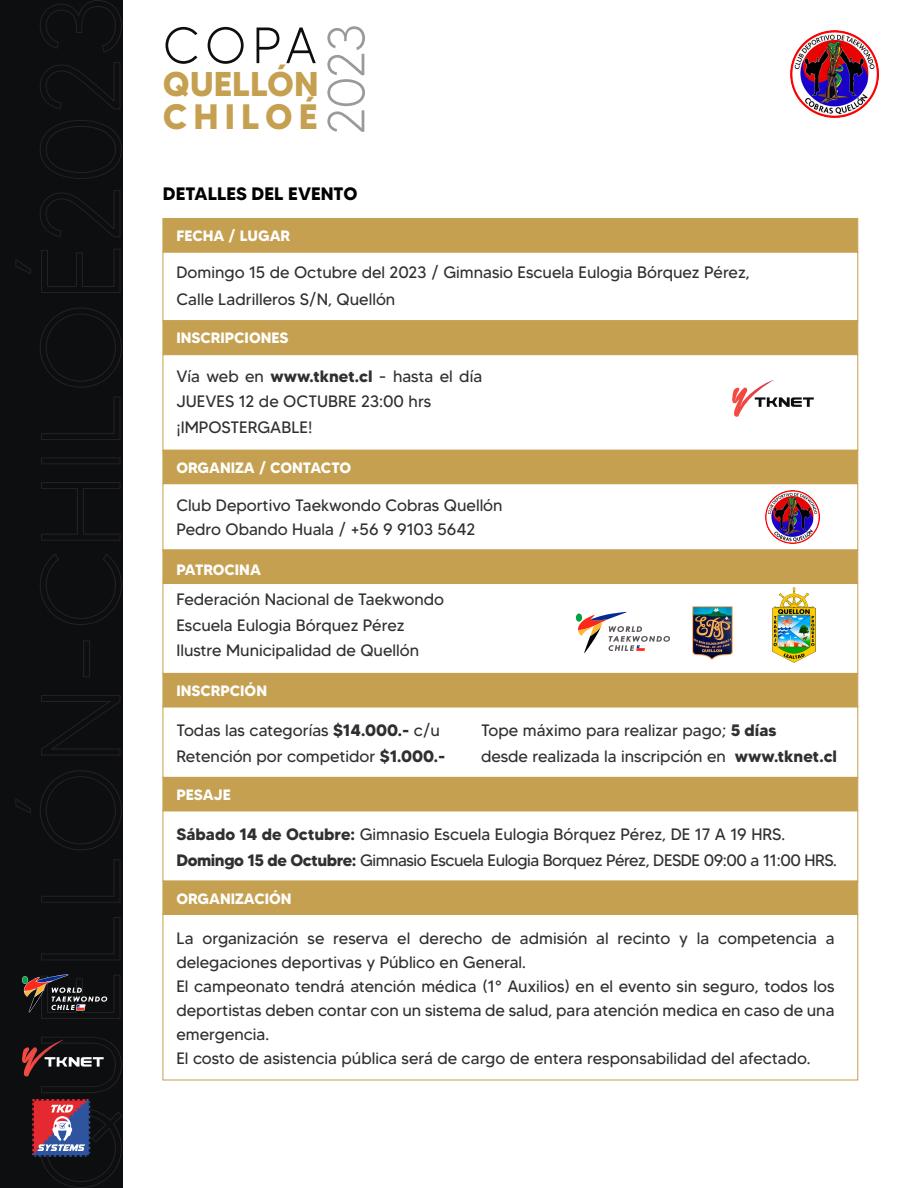
<style>
.page{position:relative;width:918px;height:1188px;background:#fff}
.page>*{position:absolute;margin:0;border:0;box-sizing:border-box;transform-origin:0 0}
.t1{font:300 51.9px "MADETOMMY";color:#9a9a9a}
.t2{font:300 51px "MADETOMMY";color:#0d0e10}
.t3{font:700 35.25px "MADETOMMY";letter-spacing:.175em;color:#c5a050}
.t4{font:700 34.35px "MADETOMMY";letter-spacing:-.005em;color:#c5a050}
.t5{font:700 18px "MADETOMMY";color:#000}
.t6{font:16.5px/25.5px "MADETOMMY";color:#303030}
.t7{font:16.5px/25.5px "MADETOMMY";letter-spacing:-.025em;color:#303030}
.t8{font:700 15px "MADETOMMY";color:#fff}
.s1{font-weight:700}
</style>
<div class="page">
<div style="left:0;top:0;width:123px;height:1188px;background:#0d0e10"></div>
<svg style="left:41px;top:917px;width:79px;height:43px"></svg>
<svg style="left:41px;top:859px;width:79px;height:44px"></svg>
<svg style="left:15px;top:770px;width:107px;height:80px"></svg>
<svg style="left:41px;top:695px;width:79px;height:61px"></svg>
<svg style="left:83px;top:640px;width:7px;height:37px"></svg>
<svg style="left:40px;top:554px;width:82px;height:71px"></svg>
<svg style="left:41px;top:482px;width:79px;height:59px"></svg>
<svg style="left:41px;top:457px;width:79px;height:7px"></svg>
<svg style="left:41px;top:397px;width:79px;height:43px"></svg>
<svg style="left:40px;top:308px;width:82px;height:80px"></svg>
<svg style="left:15px;top:249px;width:105px;height:44px"></svg>
<svg style="left:40px;top:190px;width:80px;height:47px"></svg>
<svg style="left:40px;top:120px;width:82px;height:59px"></svg>
<svg style="left:40px;top:62px;width:80px;height:47px"></svg>
<svg style="left:40px;top:0;width:82px;height:52px"></svg>
<svg style="left:22px;top:1037px;width:100px;height:56px"></svg>
<svg style="left:732px;top:380px;width:82px;height:37px"></svg>
<svg style="left:32px;top:1099px;width:90px;height:89px"></svg>
<svg style="left:22px;top:974px;width:98px;height:45px"></svg>
<div style="left:576px;top:614px;width:6px;height:8px;background:#00a043;border-radius:50%"></div>
<svg style="left:578px;top:612px;width:92px;height:41px"></svg>
<img style="left:790px;top:31px;width:89px;height:87px">
<img style="left:766px;top:490px;width:54px;height:53px">
<div style="left:163px;top:218px;width:695px;height:34px;background:#c5a050"></div>
<div style="left:163px;top:252px;width:695px;height:69px;border:1px solid #c5a050"></div>
<div style="left:163px;top:673px;width:695px;height:34px;background:#c5a050"></div>
<div style="left:163px;top:706px;width:695px;height:72px;border:1px solid #c5a050"></div>
<div style="left:163px;top:777px;width:695px;height:34px;background:#c5a050"></div>
<div style="left:163px;top:810px;width:695px;height:72px;border:1px solid #c5a050"></div>
<div style="left:163px;top:881px;width:695px;height:34px;background:#c5a050"></div>
<div style="left:163px;top:914px;width:695px;height:166px;border:1px solid #c5a050"></div>
<div style="left:163px;top:320px;width:695px;height:35px;background:#c5a050"></div>
<div style="left:163px;top:354px;width:695px;height:97px;border:1px solid #c5a050"></div>
<div style="left:163px;top:450px;width:695px;height:34px;background:#c5a050"></div>
<div style="left:163px;top:483px;width:695px;height:68px;border:1px solid #c5a050"></div>
<div style="left:163px;top:549px;width:695px;height:35px;background:#c5a050;border:1px solid #c5a050"></div>
<div style="left:163px;top:583px;width:695px;height:91px;border:1px solid #c5a050"></div>
<img style="left:692px;top:607px;width:40px;height:53px">
<img style="left:772px;top:587px;width:44px;height:75px">
<h2 class="t2" style="left:163px;top:14px;width:156px">COPA</h2>
<h3 class="t4" style="left:163px;top:62px;width:157px">QUELLÓN</h3>
<h3 class="t3" style="left:163px;top:95px;width:156px">CHILOÉ</h3>
<h1 class="t1" style="left:314px;top:135px;width:112px;rotate:-90deg">2023</h1>
<p class="t5" style="left:163px;top:182px;width:196px">DETALLES DEL EVENTO</p>
<p class="t8" style="left:176px;top:227px;width:115px">FECHA / LUGAR</p>
<p class="t6" style="left:176px;top:259px;width:575px;line-height:27px">Domingo 15 de Octubre del 2023 / Gimnasio Escuela Eulogia Bórquez Pérez,<br>Calle Ladrilleros S/N, Quellón</p>
<p class="t8" style="left:176px;top:329px;width:114px">INSCRIPCIONES</p>
<p class="t6" style="left:176px;top:363px;width:307px">Vía web en <span class="s1">www.tknet.cl</span> - hasta el día<br>JUEVES 12 de OCTUBRE 23:00 hrs ¡IMPOSTERGABLE!</p>
<p class="t8" style="left:176px;top:458px;width:176px">ORGANIZA / CONTACTO</p>
<p class="t6" style="left:176px;top:493px;width:328px;line-height:24px">Club Deportivo Taekwondo Cobras Quellón<br>Pedro Obando Huala / +56 9 9103 5642</p>
<p class="t8" style="left:176px;top:560px;width:86px">PATROCINA</p>
<p class="t6" style="left:176px;top:586px;width:269px">Federación Nacional de Taekwondo<br>Escuela Eulogia Bórquez Pérez<br>Ilustre Municipalidad de Quellón</p>
<p class="t8" style="left:176px;top:682px;width:92px">INSCRPCIÓN</p>
<p class="t6" style="left:176px;top:718px;width:271px">Todas las categorías <span class="s1">$14.000.-</span> c/u<br>Retención por competidor <span class="s1">$1.000.-</span></p>
<p class="t6" style="left:481px;top:718px;width:358px">Tope máximo para realizar pago; <span class="s1">5 días<br></span>desde realizada la inscripción en <span class="s1">www.tknet.cl</span></p>
<p class="t8" style="left:176px;top:786px;width:56px">PESAJE</p>
<p class="t7" style="left:176px;top:822px;width:662px"><span class="s1">Sábado 14 de Octubre:</span> Gimnasio Escuela Eulogia Bórquez Pérez, DE 17 A 19 HRS.<br><span class="s1">Domingo 15 de Octubre:</span> Gimnasio Escuela Eulogia Borquez Pérez, DESDE 09:00 a 11:00 HRS.</p>
<p class="t8" style="left:176px;top:889px;width:117px">ORGANIZACIÓN</p>
<p class="t6" style="left:176px;top:926px;width:660px;line-height:24px">La organización se reserva el derecho de admisión al recinto y la competencia a delegaciones deportivas y Público en General.<br>El campeonato tendrá atención médica (1° Auxilios) en el evento sin seguro, todos los deportistas deben contar con un sistema de salud, para atención medica en caso de una emergencia.<br>El costo de asistencia pública será de cargo de entera responsabilidad del afectado.</p>
</div>
